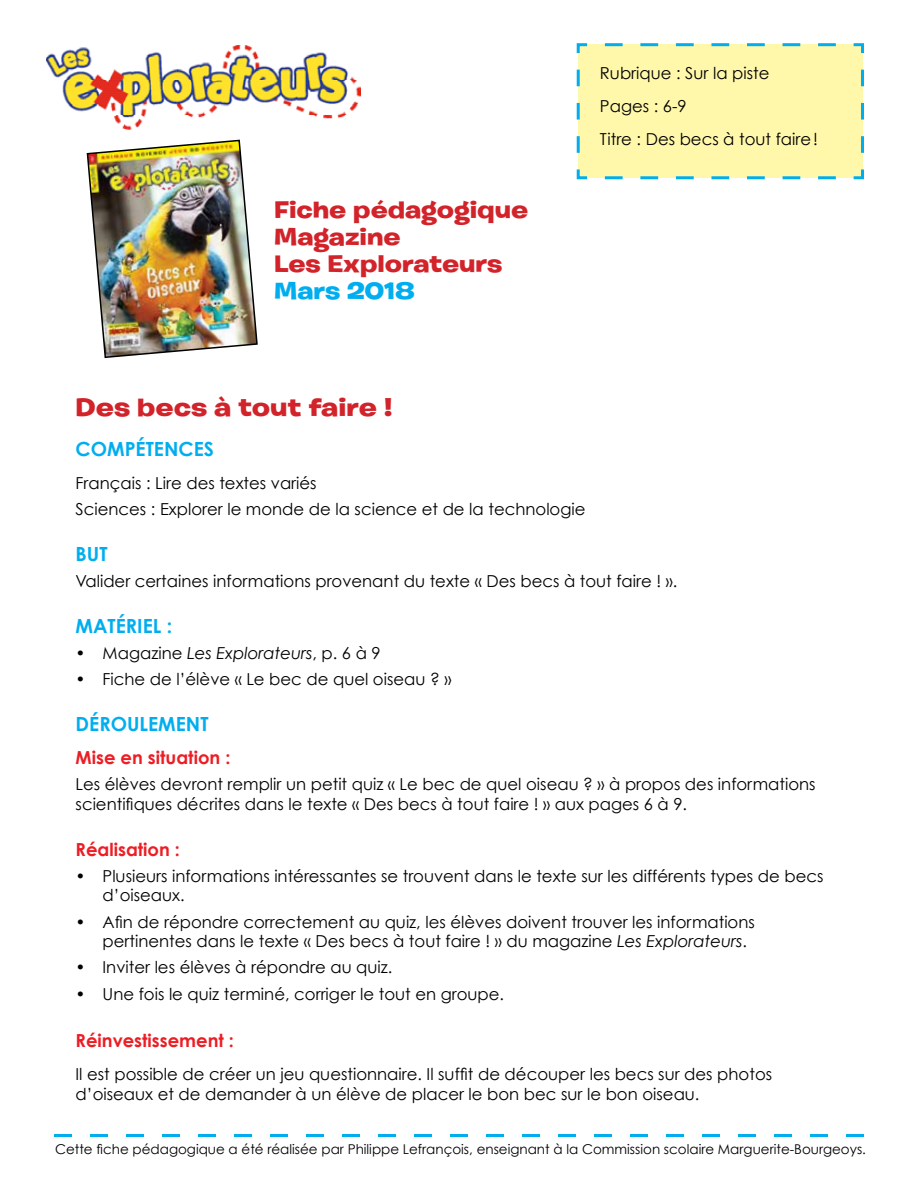
<style>
.page{position:relative;width:918px;height:1188px;background:#fff}
.page>*{position:absolute;margin:0;border:0;box-sizing:border-box;transform-origin:0 0}
.t1{font:700 25.5px "Burbank Big Wide";color:#d2232a}
.t2{font:700 24px/27px "Burbank Big Wide";color:#d2232a}
.t3{font:700 24px "Burbank Big Wide";color:#00aeef}
.t4{font:700 19.5px "Century Gothic";color:#00aeef}
.t5{font:700 18px "Century Gothic";color:#ed1d24}
.t6{font:16.5px/19.5px "Century Gothic";color:#000}
.t7{font:13.5px "Century Gothic";color:#000}
.s1{font-style:italic}
</style>
<div class="page">
<img style="left:46px;top:46px;width:314px;height:83px">
<img style="left:86px;top:139px;width:172px;height:219px">
<svg style="left:576px;top:43px;width:288px;height:137px;background:#f8f6af"></svg>
<svg style="left:54px;top:1134px;width:810px;height:3px"></svg>
<h2 class="t2" style="left:274px;top:196px;width:256px">Fiche pédagogique<br>Magazine<br>Les Explorateurs</h2>
<h2 class="t3" style="left:274px;top:276px;width:142px">Mars 2018</h2>
<p class="t6" style="left:600px;top:56px;width:220px;line-height:33px">Rubrique : Sur la piste<br>Pages : 6-9<br>Titre : Des becs à tout faire!</p>
<h1 class="t1" style="left:76px;top:391px;width:318px">Des becs à tout faire !</h1>
<p class="t4" style="left:76px;top:437px;width:140px">Compétences</p>
<p class="t6" style="left:76px;top:470px;width:511px;line-height:26.2px">Français : Lire des textes variés<br>Sciences : Explorer le monde de la science et de la technologie</p>
<p class="t4" style="left:76px;top:542px;width:33px">But</p>
<p class="t6" style="left:76px;top:571px;width:603px">Valider certaines informations provenant du texte « Des becs à tout faire ! ».</p>
<p class="t4" style="left:76px;top:614px;width:98px">Matériel :</p>
<p class="t6" style="left:76px;top:643px;width:307px">• Magazine <span class="s1">Les Explorateurs</span>, p. 6 à 9</p>
<p class="t6" style="left:76px;top:669px;width:377px">• Fiche de l’élève « Le bec de quel oiseau ? »</p>
<p class="t4" style="left:76px;top:712px;width:134px">Déroulement</p>
<p class="t5" style="left:76px;top:746px;width:156px">Mise en situation :</p>
<p class="t6" style="left:76px;top:774px;width:742px">Les élèves devront remplir un petit quiz « Le bec de quel oiseau ? » à propos des informations scientifiques décrites dans le texte « Des becs à tout faire ! » aux pages 6 à 9.</p>
<p class="t5" style="left:76px;top:838px;width:106px">Réalisation :</p>
<p class="t6" style="left:103px;top:866px;width:722px;text-indent:-27px">• Plusieurs informations intéressantes se trouvent dans le texte sur les différents types de becs d’oiseaux.</p>
<p class="t6" style="left:103px;top:912px;width:654px;text-indent:-27px">• Afin de répondre correctement au quiz, les élèves doivent trouver les informations pertinentes dans le texte « Des becs à tout faire ! » du magazine <span class="s1">Les Explorateurs</span>.</p>
<p class="t6" style="left:76px;top:957px;width:318px">• Inviter les élèves à répondre au quiz.</p>
<p class="t6" style="left:76px;top:984px;width:430px">• Une fois le quiz terminé, corriger le tout en groupe.</p>
<p class="t5" style="left:76px;top:1030px;width:160px">Réinvestissement :</p>
<p class="t6" style="left:76px;top:1065px;width:698px">Il est possible de créer un jeu questionnaire. Il suffit de découper les becs sur des photos d’oiseaux et de demander à un élève de placer le bon bec sur le bon oiseau.</p>
<p class="t7" style="left:55px;top:1141px;width:812px">Cette fiche pédagogique a été réalisée par Philippe Lefrançois, enseignant à la Commission scolaire Marguerite-Bourgeoys.</p>
</div>
